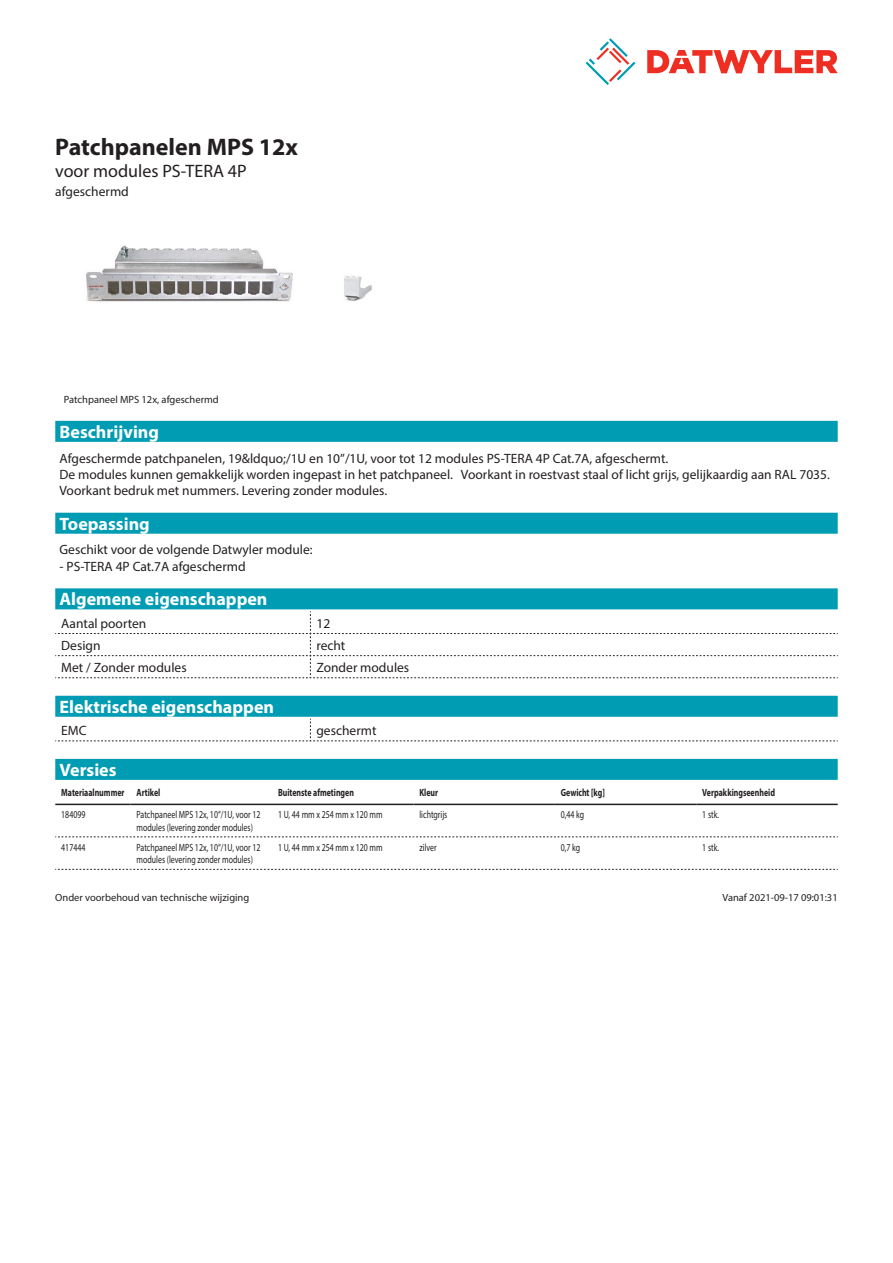
<style>
.page{position:relative;width:893px;height:1263px;background:#fff}
.page>*{position:absolute;margin:0;border:0;box-sizing:border-box;transform-origin:0 0}
.Product_Head{font:700 24px "Myriad Pro";color:#231f20}
.Standard_Head_Proper{font:700 18px "Myriad Pro";color:#fff}
.SubHead{font:18px "Myriad Pro";color:#231f20}
.Standard_text{font:13.5px/16.2px "Myriad Pro";color:#231f20}
.myriad_light_propert{font:13.5px "Myriad Pro";color:#231f20}
.myriadlight{font:10.5px/12.6px "Myriad Pro";color:#231f20;scale:.75 1}
.myriadbold{font:700 10.5px "Myriad Pro";color:#231f20;scale:.75 1}
.Footnote{font:10.5px "Myriad Pro";color:#231f20}
.imagetext{font:10.5px "Myriad Pro";color:#231f20}
</style>
<div class="page">
<svg style="left:586px;top:38px;width:49px;height:47px"></svg>
<svg style="left:647px;top:50px;width:191px;height:23px"></svg>
<img style="left:86px;top:245px;width:286px;height:57px">
<div style="left:55px;top:759px;width:783px;height:21px;background:#009cb3"></div>
<hr style="left:55px;top:804px;width:76px;height:1px;background:#231f20">
<hr style="left:131px;top:804px;width:141px;height:1px;background:#231f20">
<hr style="left:272px;top:804px;width:141px;height:1px;background:#231f20">
<hr style="left:413px;top:804px;width:142px;height:1px;background:#231f20">
<hr style="left:555px;top:804px;width:141px;height:1px;background:#231f20">
<hr style="left:696px;top:804px;width:142px;height:1px;background:#231f20">
<svg style="left:55px;top:837px;width:783px;height:1px"></svg>
<svg style="left:55px;top:869px;width:783px;height:1px"></svg>
<div style="left:55px;top:421px;width:783px;height:21px;background:#009cb3"></div>
<div style="left:55px;top:513px;width:783px;height:21px;background:#009cb3"></div>
<div style="left:55px;top:588px;width:783px;height:21px;background:#009cb3"></div>
<svg style="left:55px;top:611px;width:783px;height:67px"></svg>
<div style="left:55px;top:696px;width:783px;height:21px;background:#009cb3"></div>
<svg style="left:55px;top:719px;width:783px;height:23px"></svg>
<p class="Product_Head" style="left:55px;top:131px;width:244px">Patchpanelen MPS 12x</p>
<p class="SubHead" style="left:55px;top:160px;width:193px">voor modules PS-TERA 4P</p>
<p class="Standard_text" style="left:55px;top:183px;width:75px">afgeschermd</p>
<p class="imagetext" style="left:64px;top:393px;width:157px">Patchpaneel MPS 12x, afgeschermd</p>
<p class="Standard_Head_Proper" style="left:60px;top:420px;width:101px">Beschrijving</p>
<p class="Standard_text" style="left:60px;top:450px;width:772px">Afgeschermde patchpanelen, 19&amp;ldquo;/1U en 10”/1U, voor tot 12 modules PS-TERA 4P Cat.7A, afgeschermt.<br>De modules kunnen gemakkelijk worden ingepast in het patchpaneel. Voorkant in roestvast staal of licht grijs, gelijkaardig aan RAL 7035.<br>Voorkant bedruk met nummers. Levering zonder modules.</p>
<p class="Standard_Head_Proper" style="left:60px;top:512px;width:92px">Toepassing</p>
<p class="Standard_text" style="left:60px;top:542px;width:255px">Geschikt voor de volgende Datwyler module:</p>
<p class="Standard_text" style="left:60px;top:558px;width:188px">- PS-TERA 4P Cat.7A afgeschermd</p>
<p class="Standard_Head_Proper" style="left:60px;top:588px;width:209px">Algemene eigenschappen</p>
<p class="myriad_light_propert" style="left:61px;top:615px;width:87px">Aantal poorten</p>
<p class="myriad_light_propert" style="left:316px;top:615px;width:15px">12</p>
<p class="myriad_light_propert" style="left:61px;top:637px;width:41px">Design</p>
<p class="myriad_light_propert" style="left:316px;top:637px;width:30px">recht</p>
<p class="myriad_light_propert" style="left:61px;top:659px;width:127px">Met / Zonder modules</p>
<p class="myriad_light_propert" style="left:316px;top:659px;width:94px">Zonder modules</p>
<p class="Standard_Head_Proper" style="left:60px;top:695px;width:216px">Elektrische eigenschappen</p>
<p class="myriad_light_propert" style="left:61px;top:722px;width:27px">EMC</p>
<p class="myriad_light_propert" style="left:316px;top:722px;width:62px">geschermt</p>
<p class="Standard_Head_Proper" style="left:60px;top:758px;width:59px">Versies</p>
<p class="myriadbold" style="left:61px;top:785px;width:86px">Materiaalnummer</p>
<p class="myriadbold" style="left:137px;top:785px;width:33px">Artikel</p>
<p class="myriadbold" style="left:278px;top:785px;width:103px">Buitenste afmetingen</p>
<p class="myriadbold" style="left:419px;top:785px;width:26px">Kleur</p>
<p class="myriadbold" style="left:561px;top:785px;width:60px">Gewicht [kg]</p>
<p class="myriadbold" style="left:702px;top:785px;width:98px">Verpakkingseenheid</p>
<p class="myriadlight" style="left:61px;top:808px;width:34px">184099</p>
<p class="myriadlight" style="left:137px;top:808px;width:167px">Patchpaneel MPS 12x, 10“/1U, voor 12 modules (levering zonder modules)</p>
<p class="myriadlight" style="left:278px;top:808px;width:141px">1 U, 44 mm x 254 mm x 120 mm</p>
<p class="myriadlight" style="left:419px;top:808px;width:39px">lichtgrijs</p>
<p class="myriadlight" style="left:561px;top:808px;width:33px">0,44 kg</p>
<p class="myriadlight" style="left:702px;top:808px;width:24px">1 stk.</p>
<p class="myriadlight" style="left:61px;top:841px;width:34px">417444</p>
<p class="myriadlight" style="left:137px;top:841px;width:167px">Patchpaneel MPS 12x, 10“/1U, voor 12 modules (levering zonder modules)</p>
<p class="myriadlight" style="left:278px;top:841px;width:141px">1 U, 44 mm x 254 mm x 120 mm</p>
<p class="myriadlight" style="left:419px;top:841px;width:25px">zilver</p>
<p class="myriadlight" style="left:561px;top:841px;width:27px">0,7 kg</p>
<p class="myriadlight" style="left:702px;top:841px;width:24px">1 stk.</p>
<p class="Footnote" style="left:55px;top:891px;width:196px">Onder voorbehoud van technische wijziging</p>
<p class="Footnote" style="left:722px;top:891px;width:117px">Vanaf 2021-09-17 09:01:31</p>
</div>
